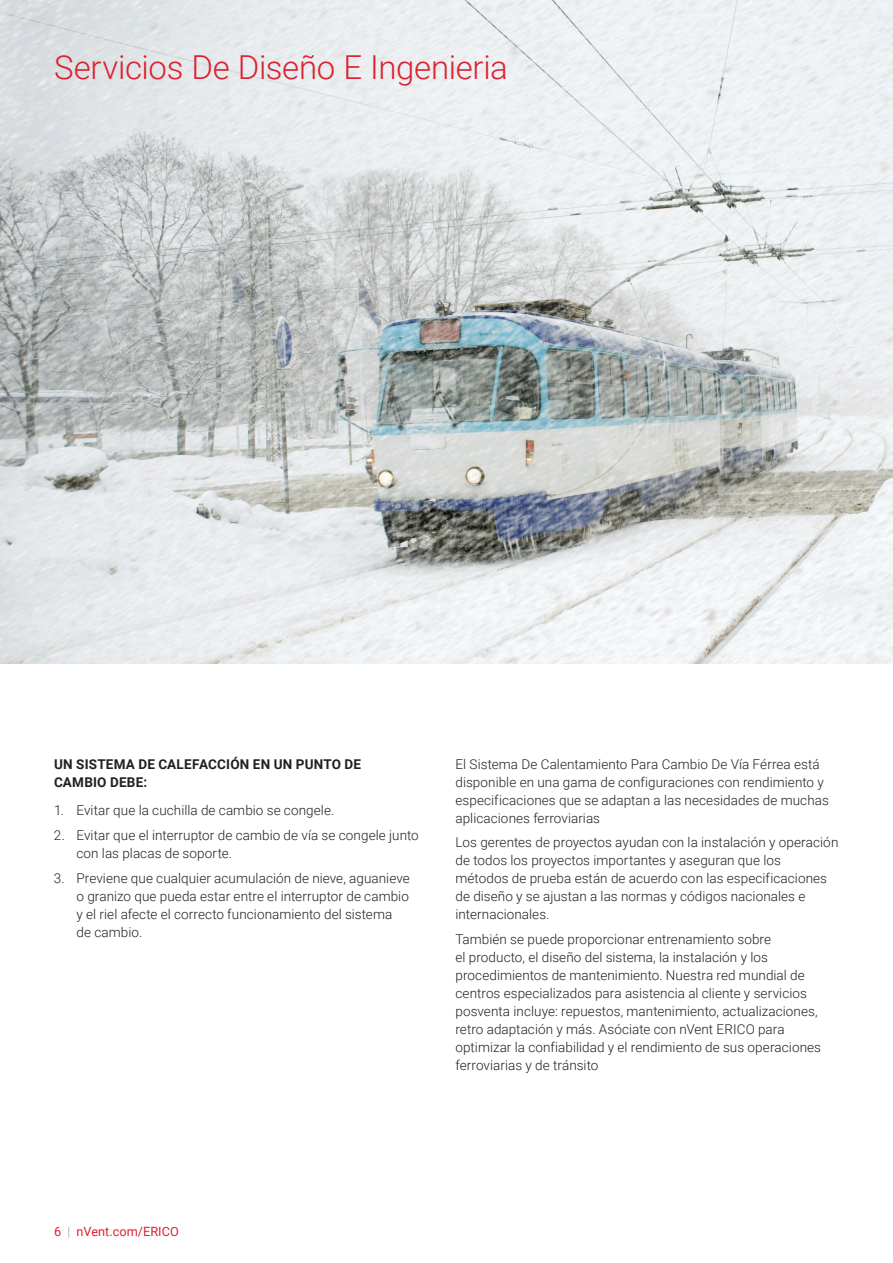
<style>
.page{position:relative;width:893px;height:1263px;background:#fff}
.page>*{position:absolute;margin:0;border:0;box-sizing:border-box;transform-origin:0 0}
.t1{font:300 33px "Roboto";letter-spacing:-.01em;color:#db2230}
.t2{font:300 13.5px/18px "Roboto";letter-spacing:.005em;color:#231f20}
.t3{font:700 13.5px/18px "Roboto";letter-spacing:.015em;color:#231f20}
.t4{font:12.75px "Roboto";color:#db2230}
.s1{font-weight:300;color:#8f959e}
</style>
<div class="page">
<img style="left:0;top:0;width:893px;height:663px">
<h1 class="t1" style="left:54px;top:44px;width:455px">Servicios De Diseño E Ingenieria</h1>
<p class="t3" style="left:54px;top:754px;width:309px">UN SISTEMA DE CALEFACCIÓN EN UN PUNTO DE<br>CAMBIO DEBE:</p>
<p class="t2" style="left:54px;top:801px;width:282px">1. Evitar que la cuchilla de cambio se congele.</p>
<p class="t2" style="left:76px;top:826px;width:344px;text-indent:-23px">2. Evitar que el interruptor de cambio de vía se congele junto con las placas de soporte.</p>
<p class="t2" style="left:76px;top:869px;width:335px;text-indent:-23px">3. Previene que cualquier acumulación de nieve, aguanieve o granizo que pueda estar entre el interruptor de cambio y el riel afecte el correcto funcionamiento del sistema de cambio.</p>
<p class="t2" style="left:455px;top:754px;width:375px">El Sistema De Calentamiento Para Cambio De Vía Férrea está disponible en una gama de configuraciones con rendimiento y especificaciones que se adaptan a las necesidades de muchas aplicaciones ferroviarias</p>
<p class="t2" style="left:455px;top:833px;width:384px">Los gerentes de proyectos ayudan con la instalación y operación de todos los proyectos importantes y aseguran que los<br>métodos de prueba están de acuerdo con las especificaciones de diseño y se ajustan a las normas y códigos nacionales e internacionales.</p>
<p class="t2" style="left:455px;top:930px;width:367px">También se puede proporcionar entrenamiento sobre<br>el producto, el diseño del sistema, la instalación y los procedimientos de mantenimiento. Nuestra red mundial de centros especializados para asistencia al cliente y servicios posventa incluye: repuestos, mantenimiento, actualizaciones, retro adaptación y más. Asóciate con nVent ERICO para optimizar la confiabilidad y el rendimiento de sus operaciones ferroviarias y de tránsito</p>
<p class="t4" style="left:54px;top:1223px;width:126px">6 <span class="s1">|</span> nVent.com/ERICO</p>
</div>
